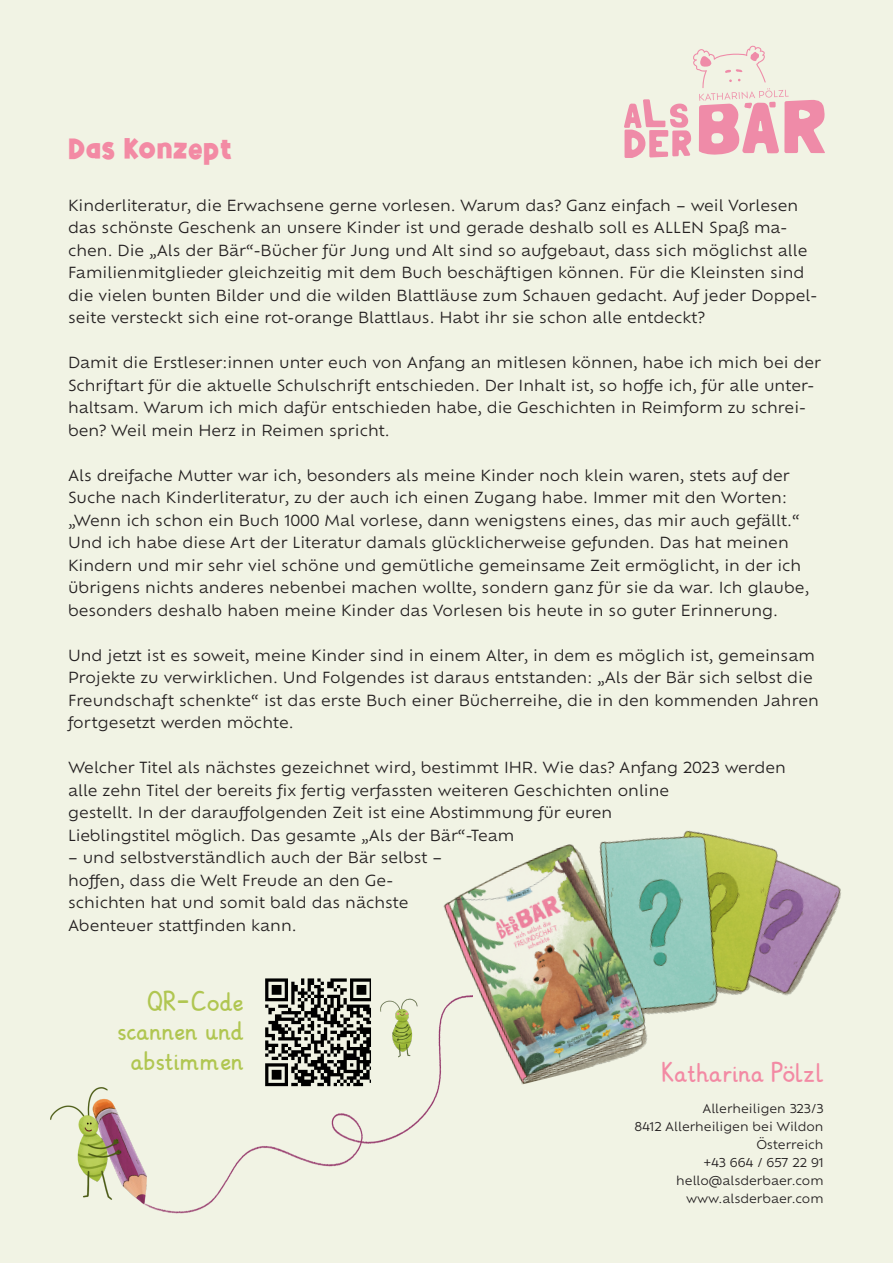
<style>
.page{position:relative;width:893px;height:1263px;background:#f1f3e4}
.page>*{position:absolute;margin:0;border:0;box-sizing:border-box;transform-origin:0 0}
.Headline{font:28.5px "Alphakind";color:#f38aa4}
.Headline-2{font:700 25.65px "Grundschrift";color:#b0c651}
.Headline-3{font:700 25.65px "Grundschrift";color:#f38aa4}
.fließtext{font:15px/22.5px "Ofelia Text";color:#231f20}
.fließtext-2{font:12px "Ofelia Text";color:#231f20}
</style>
<div class="page">
<svg style="left:624px;top:46px;width:201px;height:112px"></svg>
<img style="left:443px;top:830px;width:398px;height:255px">
<img style="left:50px;top:979px;width:423px;height:235px">
<img style="left:376px;top:991px;width:44px;height:70px">
<p class="Headline" style="left:68px;top:131px;width:166px">Das Konzept</p>
<p class="fließtext" style="left:68px;top:193px;width:751px">Kinderliteratur, die Erwachsene gerne vorlesen. Warum das? Ganz einfach – weil Vorlesen das schönste Geschenk an unsere Kinder ist und gerade deshalb soll es ALLEN Spaß ma&shy;chen. Die „Als der Bär“-Bücher für Jung und Alt sind so aufgebaut, dass sich möglichst alle Familienmitglieder gleichzeitig mit dem Buch beschäftigen können. Für die Kleinsten sind die vielen bunten Bilder und die wilden Blattläuse zum Schauen gedacht. Auf jeder Doppel&shy;seite versteckt sich eine rot-orange Blattlaus. Habt ihr sie schon alle entdeckt?</p>
<p class="fließtext" style="left:68px;top:350px;width:755px">Damit die Erstleser:innen unter euch von Anfang an mitlesen können, habe ich mich bei der Schriftart für die aktuelle Schulschrift entschieden. Der Inhalt ist, so hoffe ich, für alle unter&shy;haltsam. Warum ich mich dafür entschieden habe, die Geschichten in Reimform zu schrei&shy;ben? Weil mein Herz in Reimen spricht.</p>
<p class="fließtext" style="left:68px;top:463px;width:733px">Als dreifache Mutter war ich, besonders als meine Kinder noch klein waren, stets auf der<br>Suche nach Kinderliteratur, zu der auch ich einen Zugang habe. Immer mit den Worten: „Wenn ich schon ein Buch 1000 Mal vorlese, dann wenigstens eines, das mir auch gefällt.“</p>
<p class="fließtext" style="left:68px;top:530px;width:743px">Und ich habe diese Art der Literatur damals glücklicherweise gefunden. Das hat meinen Kindern und mir sehr viel schöne und gemütliche gemeinsame Zeit ermöglicht, in der ich übrigens nichts anderes nebenbei machen wollte, sondern ganz für sie da war. Ich glaube, besonders deshalb haben meine Kinder das Vorlesen bis heute in so guter Erinnerung.</p>
<p class="fließtext" style="left:68px;top:643px;width:752px">Und jetzt ist es soweit, meine Kinder sind in einem Alter, in dem es möglich ist, gemeinsam Projekte zu verwirklichen. Und Folgendes ist daraus entstanden: „Als der Bär sich selbst die Freundschaft schenkte“ ist das erste Buch einer Bücherreihe, die in den kommenden Jahren fortgesetzt werden möchte.</p>
<p class="fließtext" style="left:68px;top:755px;width:719px">Welcher Titel als nächstes gezeichnet wird, bestimmt IHR. Wie das? Anfang 2023 werden alle zehn Titel der bereits fix fertig verfassten weiteren Geschichten online<br>gestellt. In der darauffolgenden Zeit ist eine Abstimmung für euren<br>Lieblingstitel möglich. Das gesamte „Als der Bär“-Team</p>
<p class="fließtext" style="left:68px;top:845px;width:376px">– und selbstverständlich auch der Bär selbst – hoffen, dass die Welt Freude an den Ge&shy;schichten hat und somit bald das nächste Abenteuer stattfinden kann.</p>
<p class="Headline-2" style="left:148px;top:986px;width:98px">QR-Code</p>
<p class="Headline-2" style="left:117px;top:1015px;width:128px">scannen und</p>
<p class="Headline-2" style="left:131px;top:1044px;width:114px">abstimmen</p>
<p class="Headline-3" style="left:663px;top:1057px;width:162px">Katharina Pölzl</p>
<p class="fließtext-2" style="left:702px;top:1099px;width:123px">Allerheiligen 323/3</p>
<p class="fließtext-2" style="left:634px;top:1117px;width:191px">8412 Allerheiligen bei Wildon</p>
<p class="fließtext-2" style="left:756px;top:1135px;width:69px">Österreich</p>
<p class="fließtext-2" style="left:704px;top:1153px;width:121px">+43 664 / 657 22 91</p>
<p class="fließtext-2" style="left:676px;top:1171px;width:149px">hello@alsderbaer.com</p>
<p class="fließtext-2" style="left:686px;top:1189px;width:139px">www.alsderbaer.com</p>
</div>
